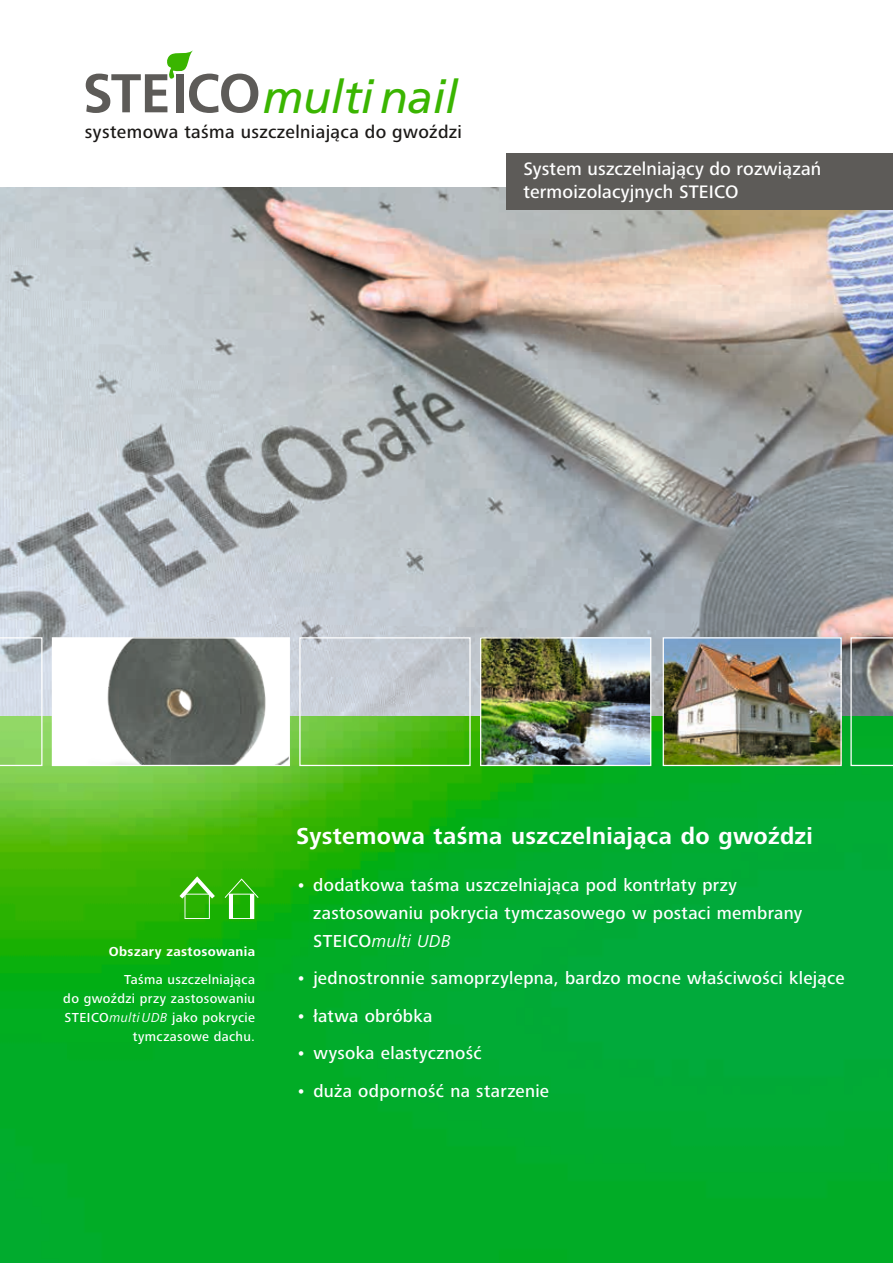
<style>
.page{position:relative;width:893px;height:1263px;background:#fff}
.page>*{position:absolute;margin:0;border:0;box-sizing:border-box;transform-origin:0 0}
.t1{font:italic 46.2px "Frutiger";letter-spacing:-.01em;color:#3ab500}
.t2{font:700 24px "Frutiger Next LTW1 G";letter-spacing:.015em;color:#fff}
.t3{font:500 18.75px/22.5px "Frutiger Next LTW1 G";letter-spacing:.01em;color:#fff}
.t4{font:500 18.6px "Frutiger Next LTW1 G";letter-spacing:.02em;color:#1b1917}
.t5{font:500 18px/28px "Frutiger Next LTW1 G";letter-spacing:.015em;color:#fff}
.t6{font:500 13.5px/18.8px "Frutiger Next LTW1 G";letter-spacing:.025em;color:#fff;text-align:right}
.t7{font:700 13.5px "Frutiger Next LTW1 G";letter-spacing:.025em;color:#fff}
.s1{font-weight:400;font-style:italic}
</style>
<div class="page">
<svg style="left:86px;top:50px;width:172px;height:63px"></svg>
<img style="left:0;top:188px;width:893px;height:528px">
<img style="left:0;top:716px;width:893px;height:547px">
<svg style="left:850px;top:637px;width:43px;height:129px;background:#549464"></svg>
<svg style="left:0;top:637px;width:43px;height:129px;background:#b4d3ae"></svg>
<div style="left:299px;top:637px;width:172px;height:129px;border:1px solid #fff"></div>
<img style="left:482px;top:639px;width:167px;height:125px">
<div style="left:480px;top:637px;width:171px;height:129px;border:1px solid #fff"></div>
<img style="left:665px;top:639px;width:175px;height:125px">
<div style="left:663px;top:637px;width:179px;height:129px;border:1px solid #fff"></div>
<img style="left:54px;top:639px;width:234px;height:125px">
<div style="left:52px;top:637px;width:238px;height:129px;border:1px solid #fff"></div>
<div style="left:506px;top:153px;width:387px;height:57px;background:#5d5b58"></div>
<svg style="left:176px;top:873px;width:83px;height:46px;background:#46bc26"></svg>
<h1 class="t1" style="left:263px;top:70px;width:197px">multinail</h1>
<p class="t4" style="left:85px;top:121px;width:378px">systemowa taśma uszczelniająca do gwoździ</p>
<p class="t3" style="left:523px;top:159px;width:300px">System uszczelniający do rozwiązań termoizolacyjnych STEICO</p>
<p class="t7" style="left:109px;top:944px;width:148px">Obszary zastosowania</p>
<p class="t6" style="left:63px;top:971px;width:193px">Taśma uszczelniająca<br>do gwoździ przy zastosowaniu<br>STEICO<span class="s1">multi UDB</span> jako pokrycie tymczasowe dachu.</p>
<h2 class="t2" style="left:296px;top:822px;width:518px">Systemowa taśma uszczelniająca do gwoździ</h2>
<p class="t5" style="left:313px;top:871px;width:490px;text-indent:-17px">• dodatkowa taśma uszczelniająca pod kontrłaty przy zastosowaniu pokrycia tymczasowego w postaci membrany<br>STEICO<span class="s1">multi UDB</span></p>
<p class="t5" style="left:296px;top:965px;width:550px">• jednostronnie samoprzylepna, bardzo mocne właściwości klejące</p>
<p class="t5" style="left:296px;top:1002px;width:137px">• łatwa obróbka</p>
<p class="t5" style="left:296px;top:1040px;width:187px">• wysoka elastyczność</p>
<p class="t5" style="left:296px;top:1077px;width:254px">• duża odporność na starzenie</p>
</div>
